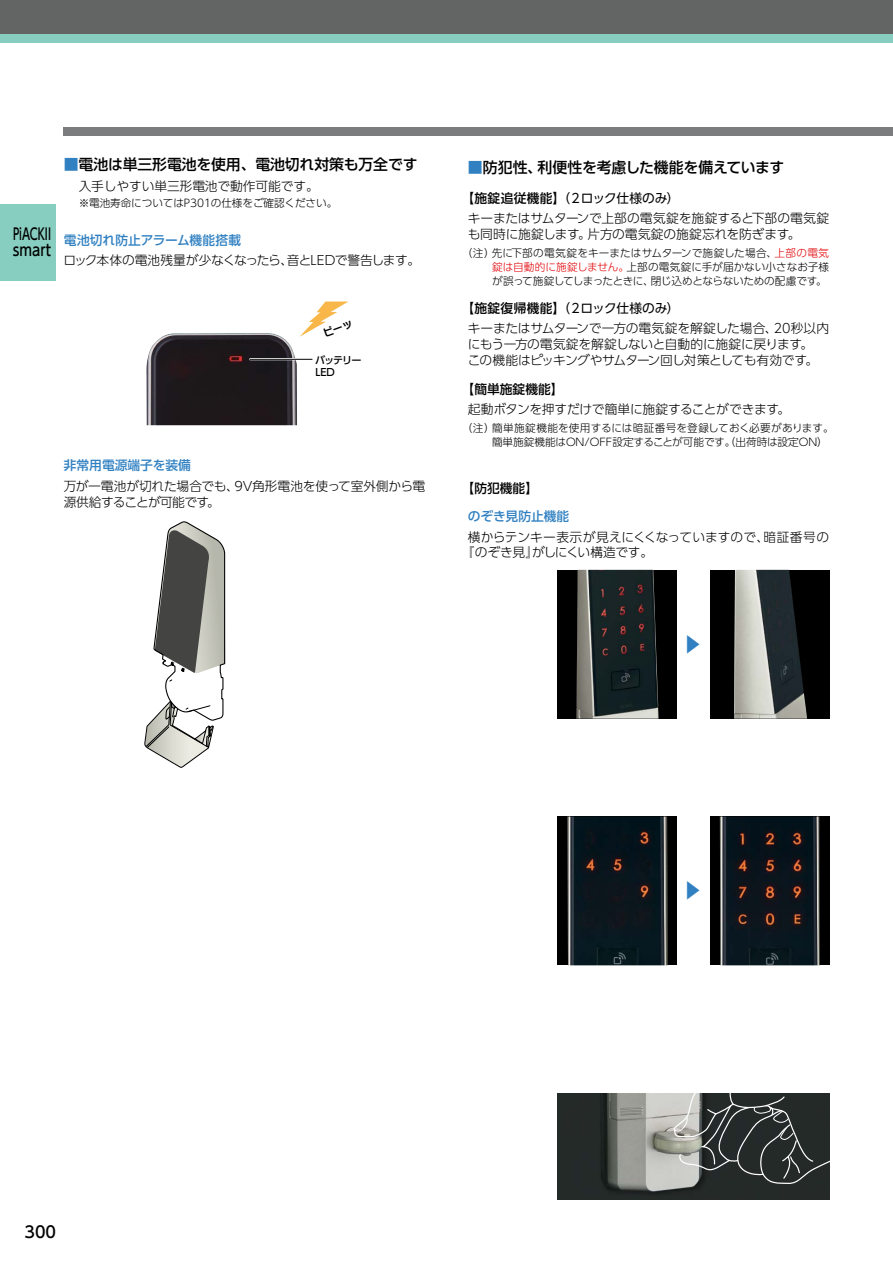
<style>
.page{position:relative;width:893px;height:1263px;background:#fff}
.page>*{position:absolute;margin:0;border:0;box-sizing:border-box;transform-origin:0 0}
.t1{font:20.25px "UD Shin Go Pro";color:#3181c2}
.t2{font:500 15.9px/15.9px "UD Shin Go Pro";color:#000;scale:.66 1}
.t3{font:500 15.9px "UD Shin Go Pro";color:#000}
.t4{font:500 14.85px "UD Shin Go Pro";letter-spacing:-.01em;color:#000}
.t5{font:300 12.75px/15.9px "UD Shin Go Pro";letter-spacing:-.02em;color:#000}
.t6{font:500 12.75px "UD Shin Go Pro";color:#3181c2}
.t7{font:500 12.75px "UD Shin Go Pro";color:#000}
.t8{font:300 10.65px/13.8px "UD Shin Go Pro";letter-spacing:-.01em;color:#000;text-align:justify}
.t9{font:10.05px/12.1px "UD Shin Go Pro Medium 90 pv RKSJ H";letter-spacing:-.105em;color:#000}
.s1{color:#3181c2}
.s2{font-weight:500}
.s3{font-weight:400}
.s4{color:#e20005}
</style>
<div class="page">
<div style="left:0;top:204px;width:55px;height:77px;background:#87cec0"></div>
<div style="left:0;top:0;width:893px;height:34px;background:#636464"></div>
<div style="left:0;top:34px;width:893px;height:9px;background:#87cec0"></div>
<div style="left:64px;top:128px;width:829px;height:8px;background:#7a7c7d"></div>
<img style="left:557px;top:1093px;width:272px;height:106px">
<svg style="left:673px;top:1093px;width:156px;height:91px;background:#4e5250"></svg>
<div style="left:557px;top:570px;width:119px;height:149px;background:#000"></div>
<img style="left:576px;top:570px;width:83px;height:149px">
<div style="left:557px;top:816px;width:119px;height:149px;background:#000"></div>
<img style="left:567px;top:816px;width:100px;height:149px">
<div style="left:710px;top:816px;width:119px;height:149px;background:#000"></div>
<img style="left:720px;top:816px;width:100px;height:149px">
<div style="left:710px;top:570px;width:119px;height:149px;background:#000"></div>
<img style="left:734px;top:570px;width:73px;height:149px">
<img style="left:146px;top:333px;width:151px;height:92px">
<hr style="left:250px;top:358px;width:62px;height:2px;background:#fff">
<hr style="left:250px;top:359px;width:62px;height:1px;background:#000">
<svg style="left:144px;top:521px;width:82px;height:247px"></svg>
<svg style="left:300px;top:302px;width:48px;height:35px"></svg>
<p class="t2" style="left:13px;top:226px;width:59px">PiACKII smart</p>
<p class="t4" style="left:64px;top:153px;width:355px"><span class="s1">■</span>電池は単三形電池を使用、電池切れ対策も万全です</p>
<p class="t5" style="left:79px;top:178px;width:242px">入手しやすい単三形電池で動作可能です。</p>
<p class="t8" style="left:79px;top:196px;width:260px">※電池寿命についてはP301の仕様をご確認ください。</p>
<p class="t6" style="left:64px;top:230px;width:179px">電池切れ防止アラーム機能搭載</p>
<p class="t5" style="left:63px;top:252px;width:358px">ロック本体の電池残量が少なくなったら、音とLEDで警告します。</p>
<p class="t9" style="left:315px;top:353px;width:48px">バッテリー<br>LED</p>
<p class="t6" style="left:64px;top:455px;width:129px">非常用電源端子を装備</p>
<p class="t5" style="left:64px;top:477px;width:363px">万が一電池が切れた場合でも、9V角形電池を使って室外側から電源供給することが可能です。</p>
<p class="t4" style="left:468px;top:155px;width:318px"><span class="s1">■</span>防犯性、利便性を考慮した機能を備えています</p>
<p class="t5" style="left:468px;top:187px;width:363px;line-height:20.2px;text-indent:-6px"><span class="s2">【施錠追従機能】</span><span class="s3">（２ロック仕様のみ）<br></span>キーまたはサムターンで上部の電気錠を施錠すると下部の電気錠</p>
<p class="t5" style="left:468px;top:225px;width:334px">も同時に施錠します。片方の電気錠の施錠忘れを防ぎます。</p>
<p class="t8" style="left:492px;top:246px;width:339px;text-indent:-30px">（注）先に下部の電気錠をキーまたはサムターンで施錠した場合、<span class="s4">上部の電気錠は自動的に施錠しません。</span>上部の電気錠に手が届かない小さなお子様が誤って施錠してしまったときに、閉じ込めとならないための配慮です。</p>
<p class="t5" style="left:468px;top:298px;width:363px;line-height:20.2px;text-indent:-6px"><span class="s2">【施錠復帰機能】</span><span class="s3">（２ロック仕様のみ）<br></span>キーまたはサムターンで一方の電気錠を解錠した場合、20秒以内</p>
<p class="t5" style="left:468px;top:336px;width:352px">にもう一方の電気錠を解錠しないと自動的に施錠に戻ります。この機能はピッキングやサムターン回し対策としても有効です。</p>
<p class="t7" style="left:461px;top:379px;width:104px">【簡単施錠機能】</p>
<p class="t5" style="left:468px;top:401px;width:324px">起動ボタンを押すだけで簡単に施錠することができます。</p>
<p class="t8" style="left:492px;top:421px;width:343px;text-indent:-30px">（注）簡単施錠機能を使用するには暗証番号を登録しておく必要があります。簡単施錠機能はON/OFF設定することが可能です。（出荷時は設定ON）</p>
<p class="t7" style="left:461px;top:477px;width:78px">【防犯機能】</p>
<p class="t6" style="left:468px;top:506px;width:103px">のぞき見防止機能</p>
<p class="t5" style="left:462px;top:528px;width:369px;text-indent:6px">横からテンキー表示が見えにくくなっていますので、暗証番号の『のぞき見』がしにくい構造です。</p>
<h1 class="t1" style="left:682px;top:628px;width:22px">▶</h1>
<h1 class="t1" style="left:682px;top:874px;width:22px">▶</h1>
<p class="t3" style="left:25px;top:1219px;width:33px">300</p>
</div>
